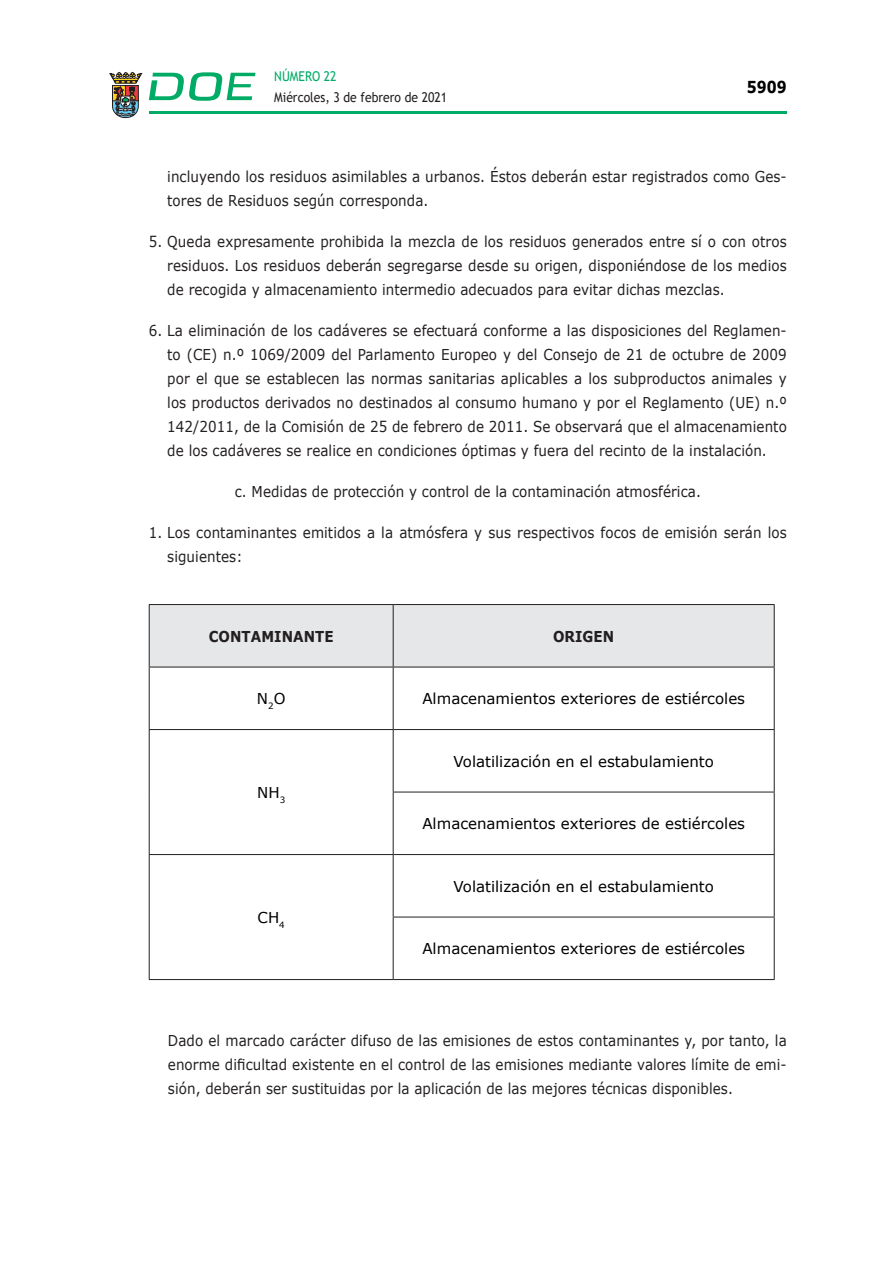
<style>
.page{position:relative;width:893px;height:1263px;background:#fff}
.page>*{position:absolute;margin:0;border:0;box-sizing:border-box;transform-origin:0 0}
.t1{font:700 16.5px "Verdana";color:#000;scale:.85 1}
.CUERPO_DE_TEXTO{font:15px/24px "Verdana";letter-spacing:.005em;color:#231f20;text-align:justify;scale:.9 1}
.t2{font:15px "Verdana";color:#000}
.ENCABEZADO_TABLA{font:700 15px "Verdana";letter-spacing:.005em;color:#231f20;scale:.9 1}
.t3{font:13.5px "Trebuchet MS";color:#231f20;scale:.9 1}
.t4{font:13.5px "Trebuchet MS";color:#00ab67;scale:.9 1}
</style>
<div class="page">
<hr style="left:149px;top:111px;width:638px;height:3px;background:#00ab66">
<svg style="left:109px;top:72px;width:33px;height:46px"></svg>
<svg style="left:149px;top:72px;width:106px;height:29px"></svg>
<div style="left:150px;top:605px;width:624px;height:62px;background:#e6e7e9"></div>
<hr style="left:149px;top:604px;width:244px;height:1px;background:#231f20">
<hr style="left:149px;top:605px;width:1px;height:62px;background:#231f20">
<hr style="left:393px;top:604px;width:382px;height:1px;background:#231f20">
<hr style="left:393px;top:605px;width:1px;height:62px;background:#231f20">
<hr style="left:774px;top:605px;width:1px;height:62px;background:#231f20">
<hr style="left:149px;top:667px;width:244px;height:1px;background:#231f20">
<hr style="left:149px;top:667px;width:1px;height:62px;background:#231f20">
<hr style="left:393px;top:667px;width:382px;height:1px;background:#231f20">
<hr style="left:393px;top:667px;width:1px;height:62px;background:#231f20">
<hr style="left:774px;top:667px;width:1px;height:62px;background:#231f20">
<hr style="left:149px;top:729px;width:244px;height:1px;background:#231f20">
<hr style="left:149px;top:730px;width:1px;height:62px;background:#231f20">
<hr style="left:393px;top:729px;width:382px;height:1px;background:#231f20">
<hr style="left:393px;top:730px;width:1px;height:62px;background:#231f20">
<hr style="left:774px;top:730px;width:1px;height:62px;background:#231f20">
<hr style="left:149px;top:792px;width:1px;height:62px;background:#231f20">
<hr style="left:393px;top:792px;width:382px;height:1px;background:#231f20">
<hr style="left:393px;top:792px;width:1px;height:62px;background:#231f20">
<hr style="left:774px;top:792px;width:1px;height:62px;background:#231f20">
<hr style="left:149px;top:854px;width:244px;height:1px;background:#231f20">
<hr style="left:149px;top:855px;width:1px;height:62px;background:#231f20">
<hr style="left:393px;top:854px;width:382px;height:1px;background:#231f20">
<hr style="left:393px;top:855px;width:1px;height:62px;background:#231f20">
<hr style="left:774px;top:855px;width:1px;height:62px;background:#231f20">
<hr style="left:149px;top:917px;width:1px;height:62px;background:#231f20">
<hr style="left:393px;top:917px;width:382px;height:1px;background:#231f20">
<hr style="left:393px;top:917px;width:1px;height:62px;background:#231f20">
<hr style="left:774px;top:917px;width:1px;height:62px;background:#231f20">
<hr style="left:149px;top:979px;width:244px;height:1px;background:#231f20">
<hr style="left:393px;top:979px;width:382px;height:1px;background:#231f20">
<p class="t4" style="left:274px;top:67px;width:71px">NÚMERO 22</p>
<p class="t3" style="left:274px;top:88px;width:194px">Miércoles, 3 de febrero de 2021</p>
<p class="t1" style="left:747px;top:75px;width:48px">5909</p>
<p class="CUERPO_DE_TEXTO" style="left:167px;top:164px;width:690px">incluyendo los residuos asimilables a urbanos. Éstos deberán estar registrados como Ges&shy;tores de Residuos según corresponda.</p>
<p class="CUERPO_DE_TEXTO" style="left:167px;top:229px;width:690px;text-indent:-18px">5. Queda expresamente prohibida la mezcla de los residuos generados entre sí o con otros residuos. Los residuos deberán segregarse desde su origen, disponiéndose de los medios de recogida y almacenamiento intermedio adecuados para evitar dichas mezclas.</p>
<p class="CUERPO_DE_TEXTO" style="left:167px;top:318px;width:690px;text-indent:-18px">6. La eliminación de los cadáveres se efectuará conforme a las disposiciones del Reglamen&shy;to (CE) n.º 1069/2009 del Parlamento Europeo y del Consejo de 21 de octubre de 2009 por el que se establecen las normas sanitarias aplicables a los subproductos animales y los productos derivados no destinados al consumo humano y por el Reglamento (UE) n.º 142/2011, de la Comisión de 25 de febrero de 2011. Se observará que el almacenamiento de los cadáveres se realice en condiciones óptimas y fuera del recinto de la instalación.</p>
<p class="CUERPO_DE_TEXTO" style="left:235px;top:479px;width:520px">c. Medidas de protección y control de la contaminación atmosférica.</p>
<p class="CUERPO_DE_TEXTO" style="left:167px;top:520px;width:690px;text-indent:-18px">1. Los contaminantes emitidos a la atmósfera y sus respectivos focos de emisión serán los siguientes:</p>
<p class="ENCABEZADO_TABLA" style="left:209px;top:625px;width:140px">CONTAMINANTE</p>
<p class="ENCABEZADO_TABLA" style="left:553px;top:625px;width:70px">ORIGEN</p>
<p class="t2" style="left:257px;top:688px;width:30px">N<sub>2</sub>O</p>
<p class="t2" style="left:422px;top:688px;width:324px">Almacenamientos exteriores de estiércoles</p>
<p class="t2" style="left:257px;top:782px;width:30px">NH<sub>3</sub></p>
<p class="t2" style="left:258px;top:907px;width:29px">CH<sub>4</sub></p>
<p class="t2" style="left:453px;top:751px;width:262px">Volatilización en el estabulamiento</p>
<p class="t2" style="left:422px;top:813px;width:324px">Almacenamientos exteriores de estiércoles</p>
<p class="t2" style="left:453px;top:876px;width:262px">Volatilización en el estabulamiento</p>
<p class="t2" style="left:422px;top:938px;width:324px">Almacenamientos exteriores de estiércoles</p>
<p class="CUERPO_DE_TEXTO" style="left:168px;top:1029px;width:689px">Dado el marcado carácter difuso de las emisiones de estos contaminantes y, por tanto, la enorme dificultad existente en el control de las emisiones mediante valores límite de emi&shy;sión, deberán ser sustituidas por la aplicación de las mejores técnicas disponibles.</p>
</div>
